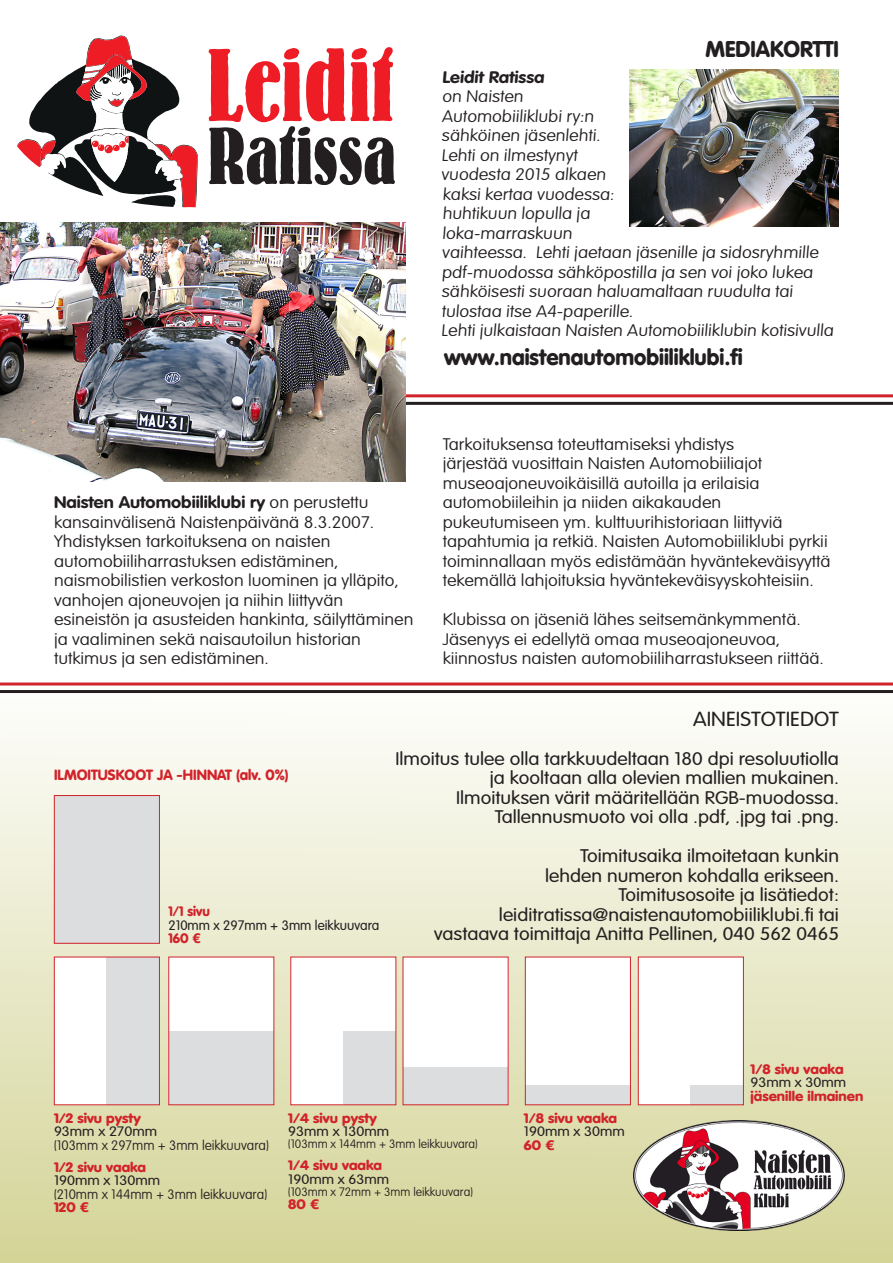
<style>
.page{position:relative;width:893px;height:1263px;background:#fff}
.page>*{position:absolute;margin:0;border:0;box-sizing:border-box;transform-origin:0 0}
.t1{font:700 condensed 101.55px "Bernhard Std";color:#ee1c25}
.t2{font:700 condensed 79.5px "Bernhard Std";color:#231f20}
.t3{font:900 22.5px "VAG Rounded Std";color:#231f20}
.t4{font:900 22.05px "VAG Rounded Std";color:#231f20}
.t5{font:300 20.1px "VAG Rounded Std";color:#231f20;scale:1.1 1}
.t6{font:300 18px/19.5px "VAG Rounded Std";color:#231f20;text-align:right;scale:1.1 1}
.t7{font:100 16.5px/19.5px "VAG Rounded Std";color:#231f20;scale:1.1 1}
.t8{font:900 14.7px "VAG Rounded Std";color:#d1232a}
.t9{font:900 13.5px "VAG Rounded Std";color:#d1232a;scale:1.1 1}
.t10{font:300 13.5px "VAG Rounded Std";color:#231f20;scale:1.1 1}
.t11{font:100 13.5px "VAG Rounded Std";color:#231f20}
.t12{font:300 13.5px "VAG Rounded Std";color:#231f20}
.t13{font:900 13.5px "VAG Rounded Std";color:#d1232a}
.t14{font:100 12px "VAG Rounded Std";color:#231f20}
.s1{font-weight:700}
</style>
<div class="page">
<div style="left:0;top:682px;width:893px;height:581px;background:linear-gradient(to bottom,#fefdfd,#d3d296)"></div>
<div style="left:54px;top:957px;width:105px;height:148px;background:#fff"></div>
<div style="left:106px;top:957px;width:53px;height:147px;background:#dcdddf"></div>
<div style="left:54px;top:957px;width:106px;height:148px;border:1px solid #d1232a"></div>
<div style="left:169px;top:957px;width:105px;height:148px;background:#fff"></div>
<div style="left:169px;top:1031px;width:105px;height:73px;background:#dcdddf"></div>
<div style="left:168px;top:957px;width:106px;height:148px;border:1px solid #d1232a"></div>
<div style="left:291px;top:957px;width:105px;height:148px;background:#fff"></div>
<div style="left:343px;top:1031px;width:53px;height:73px;background:#dcdddf"></div>
<div style="left:638px;top:957px;width:105px;height:148px;background:#fff"></div>
<div style="left:690px;top:1085px;width:53px;height:20px;background:#dcdddf"></div>
<div style="left:638px;top:957px;width:106px;height:148px;border:1px solid #d1232a"></div>
<div style="left:403px;top:957px;width:105px;height:148px;background:#fff"></div>
<div style="left:403px;top:1067px;width:105px;height:37px;background:#dcdddf"></div>
<div style="left:525px;top:957px;width:105px;height:148px;background:#fff"></div>
<div style="left:526px;top:1085px;width:104px;height:19px;background:#dcdddf"></div>
<div style="left:525px;top:957px;width:106px;height:148px;border:1px solid #d1232a"></div>
<svg style="left:17px;top:35px;width:181px;height:172px"></svg>
<div style="left:54px;top:795px;width:106px;height:149px;background:#dcdddf;border:1px solid #d1232a"></div>
<img style="left:630px;top:70px;width:209px;height:157px">
<img style="left:633px;top:1120px;width:217px;height:110px">
<hr style="left:0;top:394px;width:893px;height:3px;background:#d1232a">
<hr style="left:0;top:682px;width:893px;height:3px;background:#d1232a">
<hr style="left:0;top:402px;width:893px;height:3px;background:#231f20">
<hr style="left:0;top:690px;width:893px;height:3px;background:#231f20">
<img style="left:0;top:222px;width:406px;height:260px">
<p class="t1" style="left:207px;top:32px;width:187px">Leidit</p>
<p class="t2" style="left:207px;top:114px;width:190px">Ratissa</p>
<p class="t7" style="left:54px;top:493px;width:328px"><span class="s1">Naisten Automobiiliklubi ry</span> on perustettu kansainvälisenä Naistenpäivänä 8.3.2007.<br>Yhdistyksen tarkoituksena on naisten automobiiliharrastuksen edistäminen, naismobilistien verkoston luominen ja ylläpito, vanhojen ajoneuvojen ja niihin liittyvän esineistön ja asusteiden hankinta, säilyttäminen ja vaaliminen sekä naisautoilun historian tutkimus ja sen edistäminen.</p>
<p class="t3" style="left:706px;top:35px;width:135px">MEDIAKORTTI</p>
<p class="t7" style="left:441px;top:68px;width:360px"><span class="s1">Leidit Ratissa<br></span>on Naisten<br>Automobiiliklubi ry:n<br>sähköinen jäsenlehti.<br>Lehti on ilmestynyt<br>vuodesta 2015 alkaen<br>kaksi kertaa vuodessa:<br>huhtikuun lopulla ja<br>loka-marraskuun<br>vaihteessa. Lehti jaetaan jäsenille ja sidosryhmille pdf-muodossa sähköpostilla ja sen voi joko lukea sähköisesti suoraan haluamaltaan ruudulta tai tulostaa itse A4-paperille.<br>Lehti julkaistaan Naisten Automobiiliklubin kotisivulla</p>
<p class="t4" style="left:444px;top:343px;width:301px">www.naistenautomobiiliklubi.fi</p>
<p class="t7" style="left:443px;top:435px;width:354px">Tarkoituksensa toteuttamiseksi yhdistys<br>järjestää vuosittain Naisten Automobiiliajot museoajoneuvoikäisillä autoilla ja erilaisia automobiileihin ja niiden aikakauden pukeutumiseen ym. kulttuurihistoriaan liittyviä tapahtumia ja retkiä. Naisten Automobiiliklubi pyrkii toiminnallaan myös edistämään hyväntekeväisyyttä tekemällä lahjoituksia hyväntekeväisyyskohteisiin.</p>
<p class="t7" style="left:443px;top:610px;width:348px">Klubissa on jäseniä lähes seitsemänkymmentä.<br>Jäsenyys ei edellytä omaa museoajoneuvoa, kiinnostus naisten automobiiliharrastukseen riittää.</p>
<p class="t8" style="left:54px;top:766px;width:236px">ILMOITUSKOOT JA -HINNAT (alv. 0%)</p>
<p class="t13" style="left:168px;top:903px;width:43px">1/1 sivu</p>
<p class="t12" style="left:168px;top:917px;width:213px">210mm x 297mm + 3mm leikkuuvara</p>
<p class="t13" style="left:168px;top:930px;width:34px">160 €</p>
<p class="t5" style="left:693px;top:707px;width:134px">AINEISTOTIEDOT</p>
<p class="t6" style="left:395px;top:749px;width:405px">Ilmoitus tulee olla tarkkuudeltaan 180 dpi resoluutiolla ja kooltaan alla olevien mallien mukainen.<br>Ilmoituksen värit määritellään RGB-muodossa.<br>Tallennusmuoto voi olla .pdf, .jpg tai .png.</p>
<p class="t6" style="left:545px;top:847px;width:269px">Toimitusaika ilmoitetaan kunkin lehden numeron kohdalla erikseen.</p>
<p class="t6" style="left:434px;top:886px;width:369px">Toimitusosoite ja lisätiedot: leiditratissa@naistenautomobiiliklubi.fi tai vastaava toimittaja Anitta Pellinen, 040 562 0465</p>
<p class="t9" style="left:750px;top:1060px;width:86px">1/8 sivu vaaka</p>
<p class="t10" style="left:750px;top:1074px;width:88px">93mm x 30mm</p>
<p class="t9" style="left:750px;top:1087px;width:104px">jäsenille ilmainen</p>
<p class="t9" style="left:54px;top:1110px;width:81px">1/2 sivu pysty</p>
<p class="t10" style="left:54px;top:1124px;width:95px">93mm x 270mm</p>
<p class="t11" style="left:54px;top:1137px;width:216px">(103mm x 297mm + 3mm leikkuuvara)</p>
<p class="t9" style="left:54px;top:1159px;width:85px">1/2 sivu vaaka</p>
<p class="t10" style="left:54px;top:1173px;width:98px">190mm x 130mm</p>
<p class="t11" style="left:54px;top:1186px;width:215px">(210mm x 144mm + 3mm leikkuuvara)</p>
<p class="t9" style="left:54px;top:1199px;width:34px">120 €</p>
<p class="t9" style="left:288px;top:1110px;width:82px">1/4 sivu pysty</p>
<p class="t10" style="left:288px;top:1124px;width:93px">93mm x 130mm</p>
<p class="t14" style="left:288px;top:1137px;width:191px">(103mm x 144mm + 3mm leikkuuvara)</p>
<p class="t9" style="left:288px;top:1157px;width:87px">1/4 sivu vaaka</p>
<p class="t10" style="left:288px;top:1171px;width:93px">190mm x 63mm</p>
<p class="t14" style="left:288px;top:1185px;width:186px">(103mm x 72mm + 3mm leikkuuvara)</p>
<p class="t9" style="left:288px;top:1196px;width:30px">80 €</p>
<p class="t9" style="left:524px;top:1110px;width:86px">1/8 sivu vaaka</p>
<p class="t10" style="left:524px;top:1124px;width:93px">190mm x 30mm</p>
<p class="t9" style="left:524px;top:1137px;width:30px">60 €</p>
</div>
